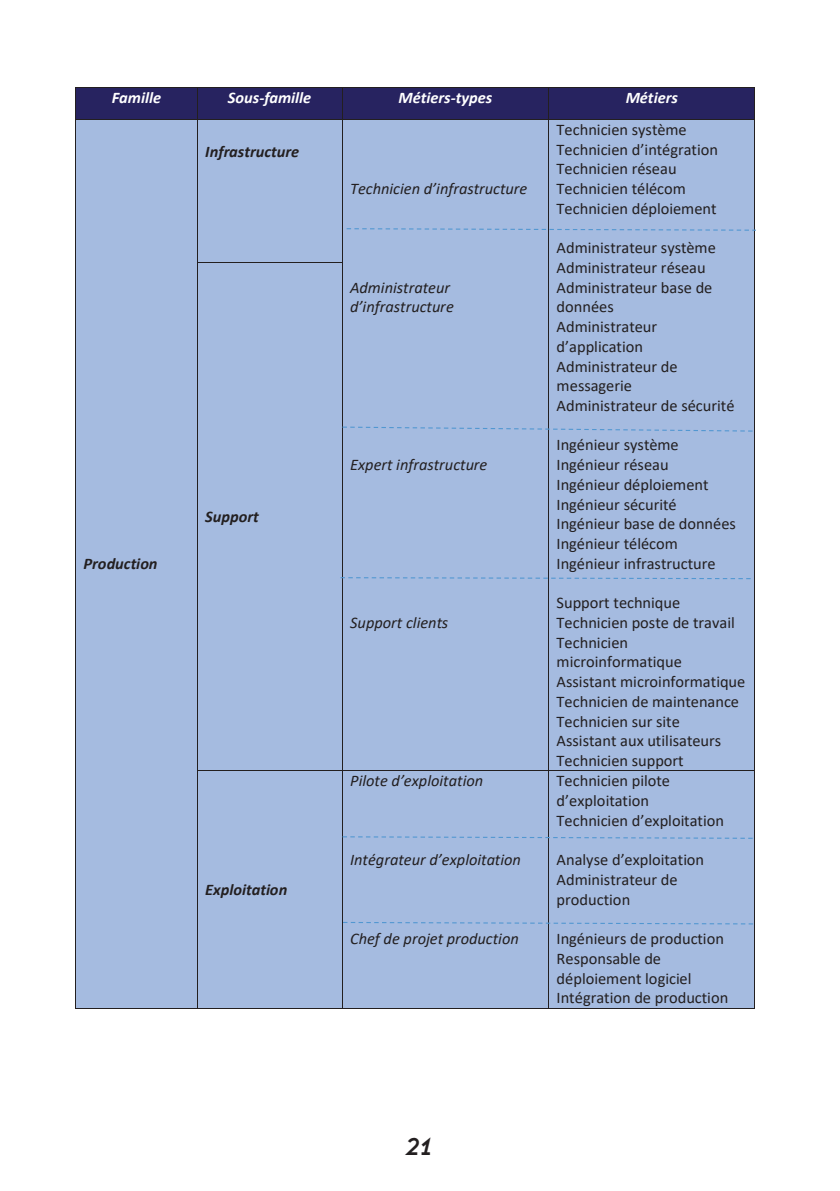
<style>
.page{position:relative;width:840px;height:1191px;background:#fff}
.page>*{position:absolute;margin:0;border:0;box-sizing:border-box;transform-origin:0 0}
.t1{font:italic 700 24px "Ashby";color:#231f20}
.t2{font:16.2px/19.8px "Calibri";color:#231f20}
.t3{font:italic 16.2px/19.8px "Calibri";color:#231f20}
.t4{font:italic 700 16.2px "Calibri";color:#231f20}
.t5{font:italic 700 16.2px "Calibri";color:#fff}
</style>
<div class="page">
<div style="left:76px;top:88px;width:121px;height:31px;background:#272360"></div>
<div style="left:197px;top:88px;width:144px;height:31px;background:#272360"></div>
<div style="left:342px;top:88px;width:206px;height:31px;background:#272360"></div>
<div style="left:548px;top:88px;width:206px;height:31px;background:#272360"></div>
<hr style="left:76px;top:87px;width:121px;height:1px;background:#231f20">
<hr style="left:197px;top:87px;width:144px;height:1px;background:#231f20">
<hr style="left:342px;top:87px;width:205px;height:1px;background:#231f20">
<hr style="left:548px;top:87px;width:206px;height:1px;background:#231f20">
<hr style="left:75px;top:88px;width:1px;height:31px;background:#231f20">
<hr style="left:197px;top:88px;width:1px;height:31px;background:#231f20">
<hr style="left:341px;top:88px;width:1px;height:31px;background:#231f20">
<hr style="left:547px;top:88px;width:1px;height:31px;background:#231f20">
<hr style="left:754px;top:88px;width:1px;height:31px;background:#231f20">
<div style="left:76px;top:120px;width:121px;height:887px;background:#a5bbe0"></div>
<div style="left:197px;top:120px;width:144px;height:142px;background:#a5bbe0"></div>
<div style="left:342px;top:120px;width:206px;height:650px;background:#a5bbe0"></div>
<div style="left:548px;top:120px;width:206px;height:650px;background:#a5bbe0"></div>
<hr style="left:76px;top:119px;width:121px;height:1px;background:#231f20">
<hr style="left:197px;top:119px;width:144px;height:1px;background:#231f20">
<hr style="left:342px;top:119px;width:205px;height:1px;background:#231f20">
<hr style="left:548px;top:119px;width:206px;height:1px;background:#231f20">
<hr style="left:75px;top:120px;width:1px;height:142px;background:#231f20">
<hr style="left:197px;top:120px;width:1px;height:142px;background:#231f20">
<hr style="left:341px;top:120px;width:1px;height:142px;background:#231f20">
<hr style="left:547px;top:120px;width:1px;height:142px;background:#231f20">
<hr style="left:754px;top:120px;width:1px;height:142px;background:#231f20">
<div style="left:197px;top:262px;width:144px;height:508px;background:#a5bbe0"></div>
<hr style="left:197px;top:262px;width:144px;height:1px;background:#231f20">
<hr style="left:75px;top:262px;width:1px;height:508px;background:#231f20">
<hr style="left:197px;top:262px;width:1px;height:508px;background:#231f20">
<hr style="left:341px;top:262px;width:1px;height:508px;background:#231f20">
<hr style="left:547px;top:262px;width:1px;height:508px;background:#231f20">
<hr style="left:754px;top:262px;width:1px;height:508px;background:#231f20">
<div style="left:197px;top:771px;width:144px;height:236px;background:#a5bbe0"></div>
<div style="left:342px;top:771px;width:206px;height:236px;background:#a5bbe0"></div>
<div style="left:548px;top:771px;width:206px;height:236px;background:#a5bbe0"></div>
<hr style="left:197px;top:770px;width:144px;height:1px;background:#231f20">
<hr style="left:342px;top:770px;width:205px;height:1px;background:#231f20">
<hr style="left:548px;top:770px;width:206px;height:1px;background:#231f20">
<hr style="left:75px;top:771px;width:1px;height:237px;background:#231f20">
<hr style="left:76px;top:1008px;width:121px;height:1px;background:#231f20">
<hr style="left:197px;top:771px;width:1px;height:237px;background:#231f20">
<hr style="left:197px;top:1008px;width:144px;height:1px;background:#231f20">
<hr style="left:341px;top:771px;width:1px;height:237px;background:#231f20">
<hr style="left:342px;top:1008px;width:205px;height:1px;background:#231f20">
<hr style="left:547px;top:771px;width:1px;height:237px;background:#231f20">
<hr style="left:548px;top:1008px;width:206px;height:1px;background:#231f20">
<hr style="left:754px;top:771px;width:1px;height:237px;background:#231f20">
<svg style="left:346px;top:228px;width:410px;height:3px"></svg>
<svg style="left:340px;top:576px;width:411px;height:4px"></svg>
<svg style="left:341px;top:426px;width:412px;height:6px"></svg>
<svg style="left:341px;top:835px;width:412px;height:4px"></svg>
<svg style="left:341px;top:921px;width:412px;height:4px"></svg>
<p class="t5" style="left:112px;top:86px;width:51px">Famille</p>
<p class="t5" style="left:228px;top:86px;width:85px">Sous-famille</p>
<p class="t5" style="left:398px;top:86px;width:95px">Métiers-types</p>
<p class="t5" style="left:625px;top:86px;width:54px">Métiers</p>
<p class="t4" style="left:205px;top:140px;width:95px">Infrastructure</p>
<p class="t4" style="left:83px;top:552px;width:75px">Production</p>
<p class="t4" style="left:205px;top:505px;width:55px">Support</p>
<p class="t4" style="left:205px;top:878px;width:83px">Exploitation</p>
<p class="t3" style="left:350px;top:178px;width:179px">Technicien d’infrastructure</p>
<p class="t3" style="left:350px;top:277px;width:105px">Administrateur d’infrastructure</p>
<p class="t3" style="left:350px;top:454px;width:139px">Expert infrastructure</p>
<p class="t3" style="left:350px;top:612px;width:100px">Support clients</p>
<p class="t3" style="left:350px;top:770px;width:134px">Pilote d’exploitation</p>
<p class="t3" style="left:350px;top:849px;width:172px">Intégrateur d’exploitation</p>
<p class="t3" style="left:350px;top:928px;width:170px">Chef de projet production</p>
<p class="t2" style="left:556px;top:119px;width:163px">Technicien système<br>Technicien d’intégration<br>Technicien réseau<br>Technicien télécom<br>Technicien déploiement</p>
<p class="t2" style="left:556px;top:237px;width:179px">Administrateur système<br>Administrateur réseau<br>Administrateur base de données<br>Administrateur d’application<br>Administrateur de messagerie<br>Administrateur de sécurité</p>
<p class="t2" style="left:556px;top:435px;width:180px">Ingénieur système<br>Ingénieur réseau<br>Ingénieur déploiement<br>Ingénieur sécurité<br>Ingénieur base de données<br>Ingénieur télécom<br>Ingénieur infrastructure</p>
<p class="t2" style="left:556px;top:592px;width:190px">Support technique<br>Technicien poste de travail<br>Technicien microinformatique<br>Assistant microinformatique<br>Technicien de maintenance<br>Technicien sur site<br>Assistant aux utilisateurs<br>Technicien support</p>
<p class="t2" style="left:556px;top:771px;width:169px">Technicien pilote d’exploitation<br>Technicien d’exploitation</p>
<p class="t2" style="left:556px;top:849px;width:149px">Analyse d’exploitation<br>Administrateur de production</p>
<p class="t2" style="left:556px;top:928px;width:173px">Ingénieurs de production<br>Responsable de déploiement logiciel<br>Intégration de production</p>
<h1 class="t1" style="left:404px;top:1131px;width:31px">21</h1>
</div>
